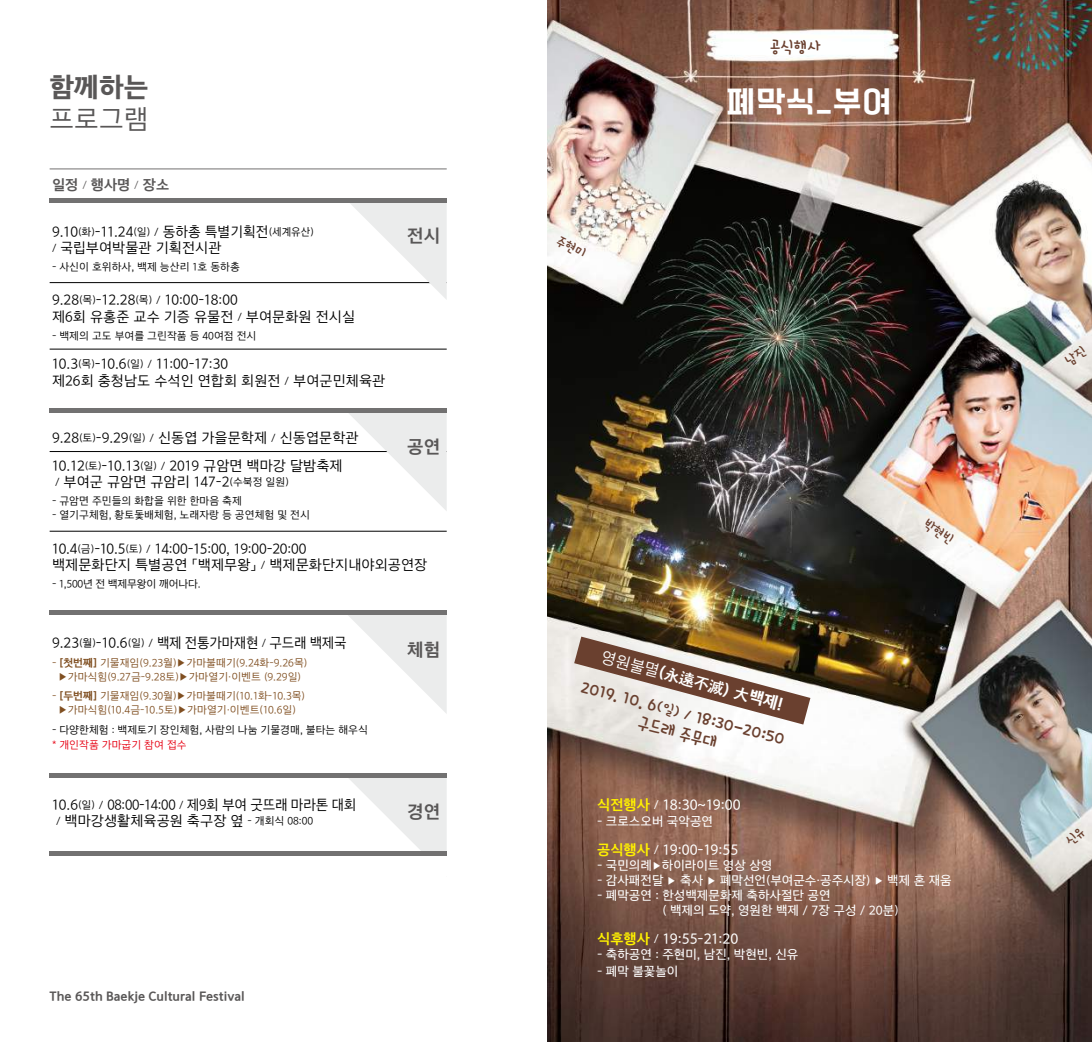
<style>
.page{position:relative;width:1092px;height:1042px;background:#fff}
.page>*{position:absolute;margin:0;border:0;box-sizing:border-box;transform-origin:0 0}
.t1{font:31.5px "TT Darakbang R";color:#fff}
.t2{font:26.25px "TTM Gothic EB";color:#595757}
.t3{font:26.25px "TTM Gothic R";color:#595757}
.t4{font:17.5px/21.2px "TT Danbalmeori R";color:#6a402f;text-align:center}
.t5{font:17.5px "TTM Gothic B";color:#595757}
.t6{font:15.75px "TTM Gothic EB";color:#fff}
.t7{font:15.75px "TT Danbalmeori R";color:#6a402f}
.t8{font:14px/16.8px "TTM Gothic R";color:#000}
.t9{font:14px/16.8px "TTM Gothic R";letter-spacing:-.02em;color:#000}
.t10{font:14px "TTM Gothic M";color:#fff}
.t11{font:14px "TTM Gothic B";color:#595757}
.t12{font:12.25px/15.6px "TTM Gothic M";color:#fff}
.t13{font:12.25px "TTM Gothic EB";color:#595757}
.t14{font:10.5px/14px "TTM Gothic R";color:#804f21;text-align:center}
.t15{font:10.5px "TTM Gothic R";color:#000}
.t16{font:10.5px "TTM Gothic R";letter-spacing:-.02em;color:#000}
.t17{font:10.5px "TTM Gothic R";color:#e60012}
.s1{font-family:"TTM Gothic R";font-size:10.5px}
.s2{font-size:10.5px}
.s3{font-family:"TTM Gothic B"}
.s4{font-family:"TTM Gothic R"}
.s5{font-family:"Seoul Namsan EB"}
.s6{font-size:14px}
.s7{font-family:"TTM Gothic B";color:#fff100}
.s8{font-size:11.38px}
</style>
<div class="page">
<svg style="left:347px;top:777px;width:99px;height:79px"></svg>
<div style="left:418px;top:853px;width:33px;height:22px;background:#fff"></div>
<hr style="left:50px;top:451px;width:396px;height:1px;background:#000">
<img style="left:547px;top:0;width:544px;height:1042px">
<svg style="left:574px;top:636px;width:236px;height:88px"></svg>
<hr style="left:50px;top:349px;width:396px;height:1px;background:#000">
<hr style="left:50px;top:282px;width:396px;height:1px;background:#000">
<svg style="left:347px;top:202px;width:99px;height:97px"></svg>
<svg style="left:347px;top:412px;width:99px;height:98px"></svg>
<svg style="left:348px;top:615px;width:98px;height:98px"></svg>
<hr style="left:50px;top:169px;width:396px;height:1px;background:#727171">
<hr style="left:50px;top:773px;width:396px;height:4px;background:#727171">
<hr style="left:50px;top:198px;width:396px;height:4px;background:#727171">
<hr style="left:50px;top:408px;width:396px;height:4px;background:#727171">
<hr style="left:50px;top:611px;width:396px;height:4px;background:#727171">
<hr style="left:50px;top:531px;width:396px;height:1px;background:#000">
<hr style="left:50px;top:851px;width:396px;height:4px;background:#727171">
<svg style="left:1063px;top:826px;width:22px;height:21px"></svg>
<svg style="left:921px;top:518px;width:33px;height:27px"></svg>
<svg style="left:1063px;top:345px;width:24px;height:22px"></svg>
<svg style="left:555px;top:235px;width:32px;height:21px"></svg>
<h2 class="t2" style="left:50px;top:74px;width:100px">함께하는</h2>
<h2 class="t3" style="left:50px;top:106px;width:100px">프로그램</h2>
<p class="t11" style="left:52px;top:178px;width:118px">일정 <span class="s1">/</span> 행사명 <span class="s1">/</span> 장소</p>
<p class="t8" style="left:52px;top:223px;width:263px">9.10<span class="s2">(화)</span>-11.24<span class="s2">(일) /</span> 동하총 특별기획전<span class="s2">(세계유산) /</span> 국립부여박물관 기획전시관</p>
<p class="t15" style="left:52px;top:261px;width:189px">- 사신이 호위하사, 백제 능산리 1호 동하총</p>
<p class="t8" style="left:52px;top:292px;width:304px">9.28<span class="s2">(목)</span>-12.28<span class="s2">(목) /</span> 10:00-18:00<br>제6회 유홍준 교수 기증 유물전 <span class="s2">/</span> 부여문화원 전시실</p>
<p class="t15" style="left:52px;top:330px;width:206px">- 백제의 고도 부여를 그린작품 등 40여점 전시</p>
<p class="t8" style="left:52px;top:356px;width:335px">10.3<span class="s2">(목)</span>-10.6<span class="s2">(일) /</span> 11:00-17:30<br>제26회 충청남도 수석인 연합회 회원전 <span class="s2">/</span> 부여군민체육관</p>
<p class="t8" style="left:52px;top:430px;width:308px">9.28<span class="s2">(토)</span>-9.29<span class="s2">(일) /</span> 신동엽 가을문학제 <span class="s2">/</span> 신동엽문학관</p>
<p class="t8" style="left:52px;top:457px;width:292px">10.12<span class="s2">(토)</span>-10.13<span class="s2">(일) /</span> 2019 규암면 백마강 달밤축제 <span class="s2">/</span> 부여군 규암면 규암리 147-2<span class="s2">(수북정 일원)</span></p>
<p class="t15" style="left:52px;top:495px;width:191px">- 규암면 주민들의 화합을 위한 한마음 축제</p>
<p class="t15" style="left:52px;top:509px;width:259px">- 열기구체험, 황토돛배체험, 노래자랑 등 공연체험 및 전시</p>
<p class="t5" style="left:407px;top:227px;width:34px">전시</p>
<p class="t5" style="left:407px;top:438px;width:34px">공연</p>
<p class="t8" style="left:52px;top:540px;width:377px">10.4<span class="s2">(금)</span>-10.5<span class="s2">(토) /</span> 14:00-15:00, 19:00-20:00<br>백제문화단지 특별공연 「백제무왕」 <span class="s2">/</span> 백제문화단지내야외공연장</p>
<p class="t16" style="left:52px;top:578px;width:150px">- 1,500년 전 백제무왕이 깨어나다.</p>
<p class="t9" style="left:52px;top:635px;width:296px">9.23<span class="s2">(월)</span>-10.6<span class="s2">(일) /</span> 백제 전통가마재현 <span class="s2">/</span> 구드래 백제국</p>
<p class="t14" style="left:52px;top:656px;width:257px">- <span class="s3">[첫번째]</span> 기물재임(9.23월)▶가마불때기(9.24화-9.26목) ▶가마식힘(9.27금-9.28토)▶가마열기·이벤트 (9.29일)</p>
<p class="t14" style="left:52px;top:689px;width:254px">- <span class="s3">[두번째]</span> 기물재임(9.30월)▶가마불때기(10.1화-10.3목) ▶가마식힘(10.4금-10.5토)▶가마열기·이벤트(10.6일)</p>
<p class="t15" style="left:52px;top:724px;width:317px">- 다양한체험 : 백제토기 장인체험, 사람의 나눔 기물경매, 불타는 해우식</p>
<p class="t17" style="left:52px;top:740px;width:136px">* 개인작품 가마굽기 참여 접수</p>
<p class="t9" style="left:52px;top:796px;width:306px">10.6<span class="s2">(일) /</span> 08:00-14:00 <span class="s2">/</span> 제9회 부여 굿뜨래 마라톤 대회 <span class="s2">/</span> 백마강생활체육공원 축구장 옆 <span class="s2">- 개회식 08:00</span></p>
<p class="t5" style="left:407px;top:641px;width:34px">체험</p>
<p class="t5" style="left:407px;top:803px;width:34px">경연</p>
<p class="t13" style="left:50px;top:990px;width:197px">The 65th Baekje Cultural Festival</p>
<p class="t7" style="left:770px;top:38px;width:52px">공식행사</p>
<h1 class="t1" style="left:726px;top:85px;width:167px">폐막식_부여</h1>
<p class="t6" style="left:603px;top:649px;width:189px;rotate:15deg"><span class="s4">영원불멸</span>(<span class="s5">永遠不滅</span>) <span class="s5">大</span>백제!</p>
<p class="t4" style="left:584px;top:675px;width:211px;rotate:15deg">2019. 10. 6<span class="s6">(일) /</span> 18:30-20:50 구드래 주무대</p>
<p class="t10" style="left:597px;top:797px;width:145px"><span class="s7">식전행사</span> <span class="s8">/</span> 18:30~19:00</p>
<p class="t12" style="left:597px;top:813px;width:117px">- 크로스오버 국악공연</p>
<p class="t10" style="left:597px;top:842px;width:143px"><span class="s7">공식행사</span> <span class="s8">/</span> 19:00-19:55</p>
<p class="t12" style="left:597px;top:858px;width:177px">- 국민의례<span class="s1">▶</span>하이라이트 영상 상영</p>
<p class="t12" style="left:597px;top:873px;width:356px">- 감사패전달 <span class="s1">▶</span> 축사 <span class="s1">▶</span> 폐막선언(부여군수·공주시장) <span class="s1">▶</span> 백제 혼 재움</p>
<p class="t12" style="left:662px;top:887px;width:238px;text-indent:-65px">- 폐막공연 : 한성백제문화제 축하사절단 공연<br>( 백제의 도약, 영원한 백제 / 7장 구성 / 20분)</p>
<p class="t10" style="left:597px;top:931px;width:143px"><span class="s7">식후행사</span> <span class="s8">/</span> 19:55-21:20</p>
<p class="t12" style="left:597px;top:947px;width:203px">- 축하공연 : 주현미, 남진, 박현빈, 신유</p>
<p class="t12" style="left:597px;top:964px;width:83px">- 폐막 불꽃놀이</p>
</div>
